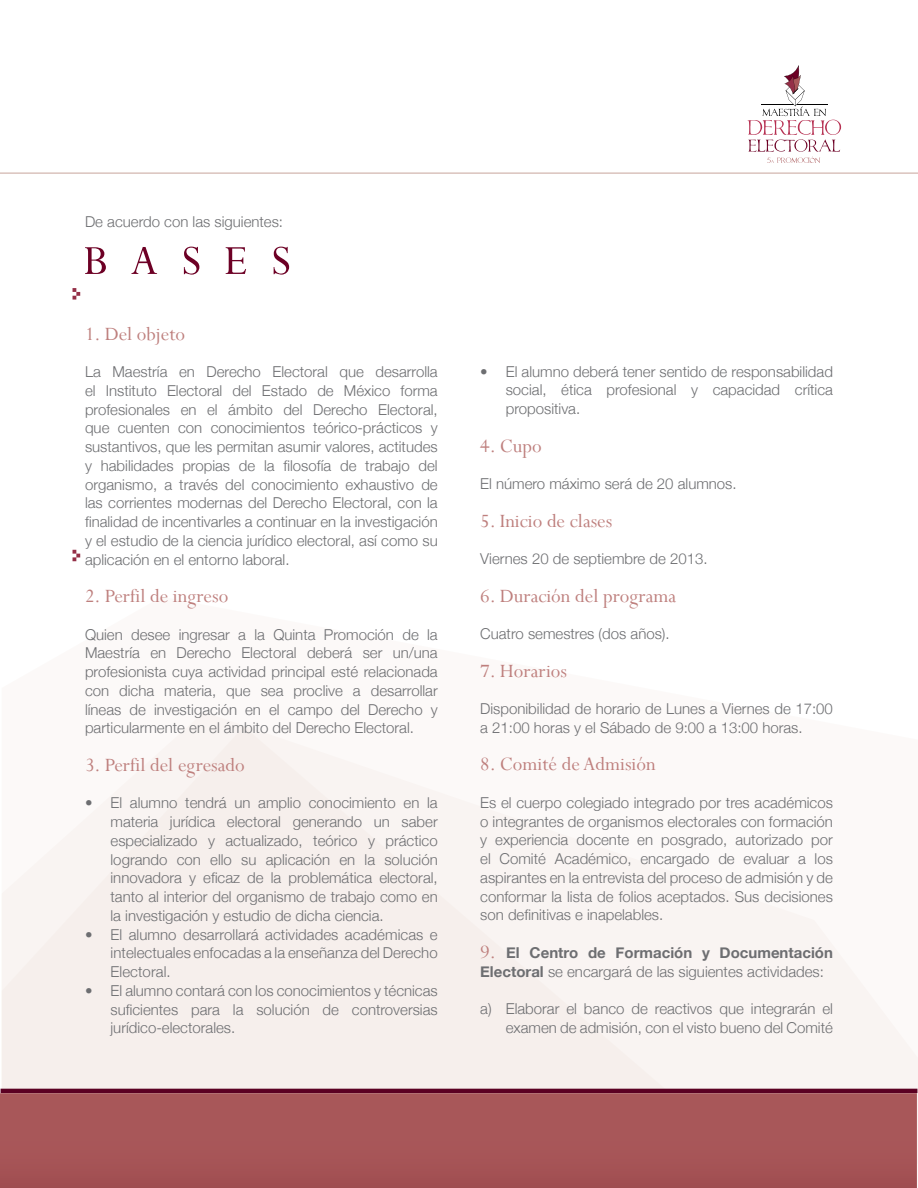
<style>
.page{position:relative;width:918px;height:1188px;background:#fff}
.page>*{position:absolute;margin:0;border:0;box-sizing:border-box;transform-origin:0 0}
.t1{font:21px "Perpetua";color:#be7f7d}
.t2{font:300 15px/18.8px "Helvetica Neue";color:#6d6e71;text-align:justify}
.t3{font:700 15px/18.8px "Helvetica Neue";color:#6d6e71}
.s1{font-family:"Perpetua";font-weight:400;font-size:21px;color:#be7f7d}
.s2{font-weight:300}
</style>
<div class="page">
<div style="left:2px;top:726px;width:892px;height:363px;background:#f9f4f2"></div>
<svg style="left:0;top:1093px;width:917px;height:95px"></svg>
<hr style="left:1px;top:1089px;width:916px;height:4px;background:#5b0022">
<svg style="left:747px;top:65px;width:94px;height:98px"></svg>
<svg style="left:85px;top:247px;width:21px;height:27px"></svg>
<svg style="left:131px;top:247px;width:26px;height:27px"></svg>
<svg style="left:184px;top:247px;width:15px;height:28px"></svg>
<svg style="left:226px;top:247px;width:20px;height:27px"></svg>
<svg style="left:274px;top:247px;width:15px;height:28px"></svg>
<svg style="left:73px;top:288px;width:7px;height:12px"></svg>
<svg style="left:73px;top:550px;width:7px;height:11px"></svg>
<hr style="left:0;top:173px;width:918px;height:1px;background:#c7a49b">
<p class="t2" style="left:85px;top:212px;width:200px">De acuerdo con las siguientes:</p>
<h1 class="t1" style="left:85px;top:320px;width:102px">1. Del objeto</h1>
<p class="t2" style="left:85px;top:362px;width:354px">La Maestría en Derecho Electoral que desarrolla el Instituto Electoral del Estado de México forma profesionales en el ámbito del Derecho Electoral, que cuenten con conocimientos teórico-prácticos y sustantivos, que les permitan asumir valores, actitudes y habilidades propias de la filosofía de trabajo del organismo, a través del conocimiento exhaustivo de las corrientes modernas del Derecho Electoral, con la finalidad de incentivarles a continuar en la investigación y el estudio de la ciencia jurídico electoral, así como su aplicación en el entorno laboral.</p>
<h1 class="t1" style="left:85px;top:583px;width:145px">2. Perfil de ingreso</h1>
<p class="t2" style="left:85px;top:624px;width:354px">Quien desee ingresar a la Quinta Promoción de la Maestría en Derecho Electoral deberá ser un/una profesionista cuya actividad principal esté relacionada con dicha materia, que sea proclive a desarrollar líneas de investigación en el campo del Derecho y particularmente en el ámbito del Derecho Electoral.</p>
<h1 class="t1" style="left:85px;top:752px;width:161px">3. Perfil del egresado</h1>
<p class="t2" style="left:111px;top:793px;width:329px;text-indent:-26px">• El alumno tendrá un amplio conocimiento en la materia jurídica electoral generando un saber especializado y actualizado, teórico y práctico logrando con ello su aplicación en la solución innovadora y eficaz de la problemática electoral, tanto al interior del organismo de trabajo como en la investigación y estudio de dicha ciencia.</p>
<p class="t2" style="left:111px;top:924px;width:329px;text-indent:-26px">• El alumno desarrollará actividades académicas e intelectuales enfocadas a la enseñanza del Derecho Electoral.</p>
<p class="t2" style="left:111px;top:980px;width:329px;text-indent:-26px">• El alumno contará con los conocimientos y técnicas suficientes para la solución de controversias jurídico-electorales.</p>
<p class="t2" style="left:506px;top:361px;width:329px;text-indent:-26px">• El alumno deberá tener sentido de responsabilidad social, ética profesional y capacidad crítica propositiva.</p>
<h1 class="t1" style="left:480px;top:432px;width:63px">4. Cupo</h1>
<p class="t2" style="left:480px;top:473px;width:258px">El número máximo será de 20 alumnos.</p>
<h1 class="t1" style="left:480px;top:507px;width:134px">5. Inicio de clases</h1>
<p class="t2" style="left:480px;top:548px;width:229px">Viernes 20 de septiembre de 2013.</p>
<h1 class="t1" style="left:480px;top:582px;width:198px">6. Duración del programa</h1>
<p class="t2" style="left:480px;top:623px;width:191px">Cuatro semestres (dos años).</p>
<h1 class="t1" style="left:480px;top:657px;width:88px">7. Horarios</h1>
<p class="t2" style="left:480px;top:698px;width:354px">Disponibilidad de horario de Lunes a Viernes de 17:00 a 21:00 horas y el Sábado de 9:00 a 13:00 horas.</p>
<h1 class="t1" style="left:480px;top:751px;width:177px">8. Comité de Admisión</h1>
<p class="t2" style="left:480px;top:792px;width:354px">Es el cuerpo colegiado integrado por tres académicos o integrantes de organismos electorales con formación y experiencia docente en posgrado, autorizado por el Comité Académico, encargado de evaluar a los aspirantes en la entrevista del proceso de admisión y de conformar la lista de folios aceptados. Sus decisiones son definitivas e inapelables.</p>
<p class="t3" style="left:480px;top:942px;width:354px"><span class="s1">9.</span> El Centro de Formación y Documentación<br>Electoral <span class="s2">se encargará de las siguientes actividades:</span></p>
<p class="t2" style="left:480px;top:998px;width:354px;text-align:right">a) Elaborar el banco de reactivos que integrarán el examen de admisión, con el visto bueno del Comité</p>
</div>
